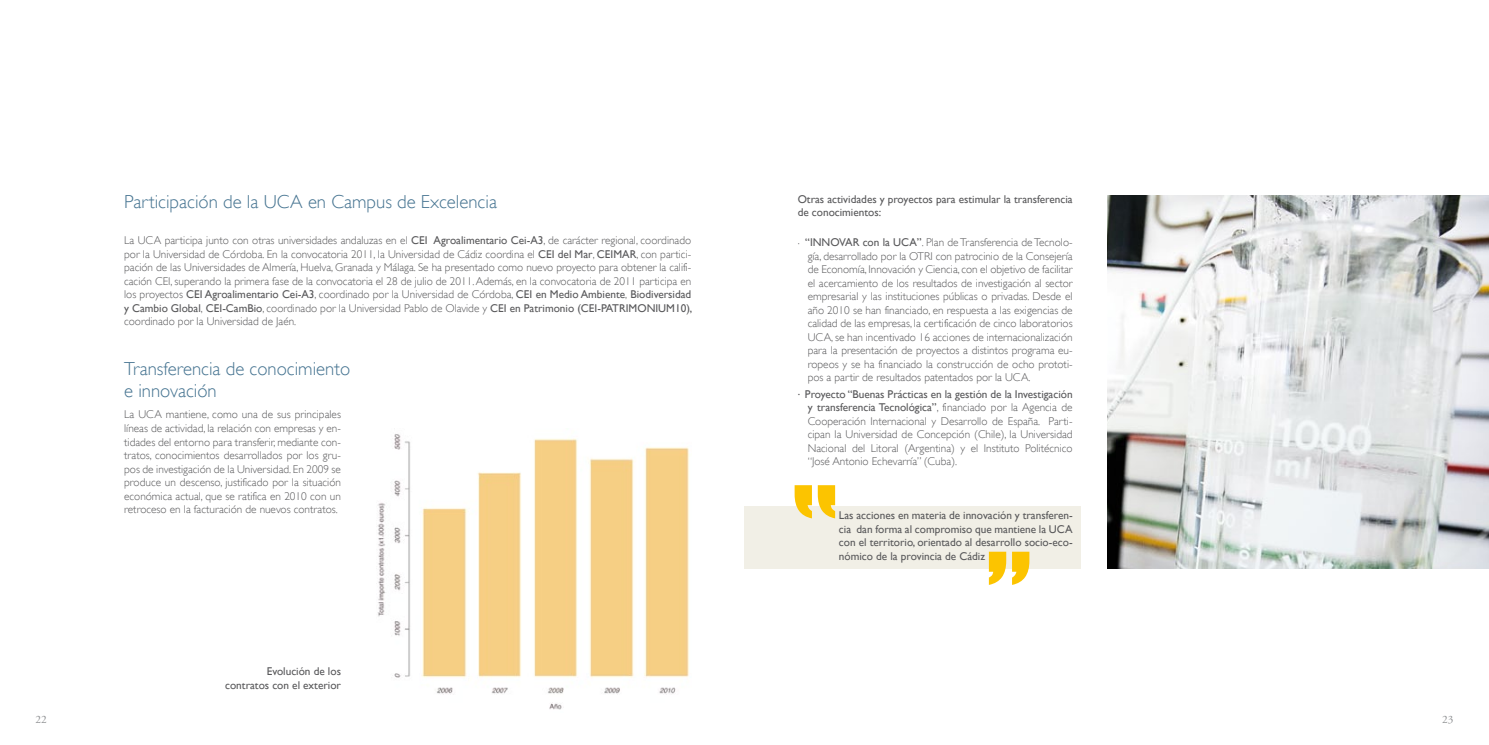
<style>
.page{position:relative;width:1489px;height:745px;background:#fff}
.page>*{position:absolute;margin:0;border:0;box-sizing:border-box;transform-origin:0 0}
.t1{font:153px "JCH Ead A";color:#fcc400}
.t2{font:300 18.75px/22.5px "Gill Sans";color:#467491}
.t3{font:300 11.25px/13.5px "Gill Sans";color:#58585a;text-align:justify}
.t4{font:11.25px/13.5px "Gill Sans";color:#58585a}
.t5{font:11.25px "Adobe Garamond Pro";color:#8f9193}
.s1{font-weight:400}
</style>
<div class="page">
<div style="left:744px;top:505px;width:337px;height:63px;background:#f1efe6"></div>
<img style="left:1107px;top:195px;width:381px;height:373px">
<img style="left:377px;top:434px;width:312px;height:276px">
<svg style="left:794px;top:505px;width:41px;height:1px"></svg>
<h2 class="t2" style="left:124px;top:190px;width:374px">Participación de la UCA en Campus de Excelencia</h2>
<p class="t3" style="left:124px;top:233px;width:569px">La UCA participa junto con otras universidades andaluzas en el <span class="s1">CEI Agroalimentario Cei-A3</span>, de carácter regional, coordinado por la Universidad de Córdoba. En la convocatoria 2011, la Universidad de Cádiz coordina el <span class="s1">CEI del Mar</span>, <span class="s1">CEIMAR</span>, con partici&shy;pación de las Universidades de Almería, Huelva, Granada y Málaga. Se ha presentado como nuevo proyecto para obtener la califi&shy;cación CEI, superando la primera fase de la convocatoria el 28 de julio de 2011. Además, en la convocatoria de 2011 participa en los proyectos <span class="s1">CEI Agroalimentario Cei-A3</span>, coordinado por la Universidad de Córdoba, <span class="s1">CEI en Medio Ambiente</span>, <span class="s1">Biodiversidad y Cambio Global</span>, <span class="s1">CEI-CamBio</span>, coordinado por la Universidad Pablo de Olavide y <span class="s1">CEI en Patrimonio (CEI-PATRIMONIUM10), </span>coordinado por la Universidad de Jaén.</p>
<h2 class="t2" style="left:124px;top:357px;width:227px">Transferencia de conocimiento e innovación</h2>
<p class="t3" style="left:124px;top:407px;width:218px">La UCA mantiene, como una de sus principales líneas de actividad, la relación con empresas y en&shy;tidades del entorno para transferir, mediante con&shy;tratos, conocimientos desarrollados por los gru&shy;pos de investigación de la Universidad. En 2009 se produce un descenso, justificado por la situación económica actual, que se ratifica en 2010 con un retroceso en la facturación de nuevos contratos.</p>
<p class="t4" style="left:267px;top:664px;width:76px">Evolución de los</p>
<p class="t4" style="left:225px;top:677px;width:117px">contratos con el exterior</p>
<p class="t4" style="left:797px;top:192px;width:276px">Otras actividades y proyectos para estimular la transferencia de conocimientos:</p>
<p class="t3" style="left:807px;top:235px;width:266px;text-indent:-10px">. <span class="s1">“INNOVAR con la UCA”</span>. Plan de Transferencia de Tecnolo&shy;gía, desarrollado por la OTRI con patrocinio de la Consejería de Economía, Innovación y Ciencia, con el objetivo de facilitar el acercamiento de los resultados de investigación al sector empresarial y las instituciones públicas o privadas. Desde el año 2010 se han financiado, en respuesta a las exigencias de calidad de las empresas, la certificación de cinco laboratorios UCA, se han incentivado 16 acciones de internacionalización para la presentación de proyectos a distintos programa eu&shy;ropeos y se ha financiado la construcción de ocho prototi&shy;pos a partir de resultados patentados por la UCA.</p>
<p class="t3" style="left:807px;top:387px;width:266px;text-indent:-10px"><sup>.</sup> <span class="s1">Proyecto “Buenas Prácticas en la gestión de la Investigación y transferencia Tecnológica”</span>, financiado por la Agencia de Cooperación Internacional y Desarrollo de España. Parti&shy;cipan la Universidad de Concepción (Chile), la Universidad Nacional del Litoral (Argentina) y el Instituto Politécnico “José Antonio Echevarría” (Cuba).</p>
<p class="t4" style="left:838px;top:508px;width:235px;text-align:justify">Las acciones en materia de innovación y transferen&shy;cia dan forma al compromiso que mantiene la UCA con el territorio, orientado al desarrollo socio-eco&shy;nómico de la provincia de Cádiz</p>
<h1 class="t1" style="left:976px;top:531px;width:65px">"</h1>
<p class="t5" style="left:35px;top:712px;width:13px">22</p>
<p class="t5" style="left:1442px;top:712px;width:13px">23</p>
</div>
